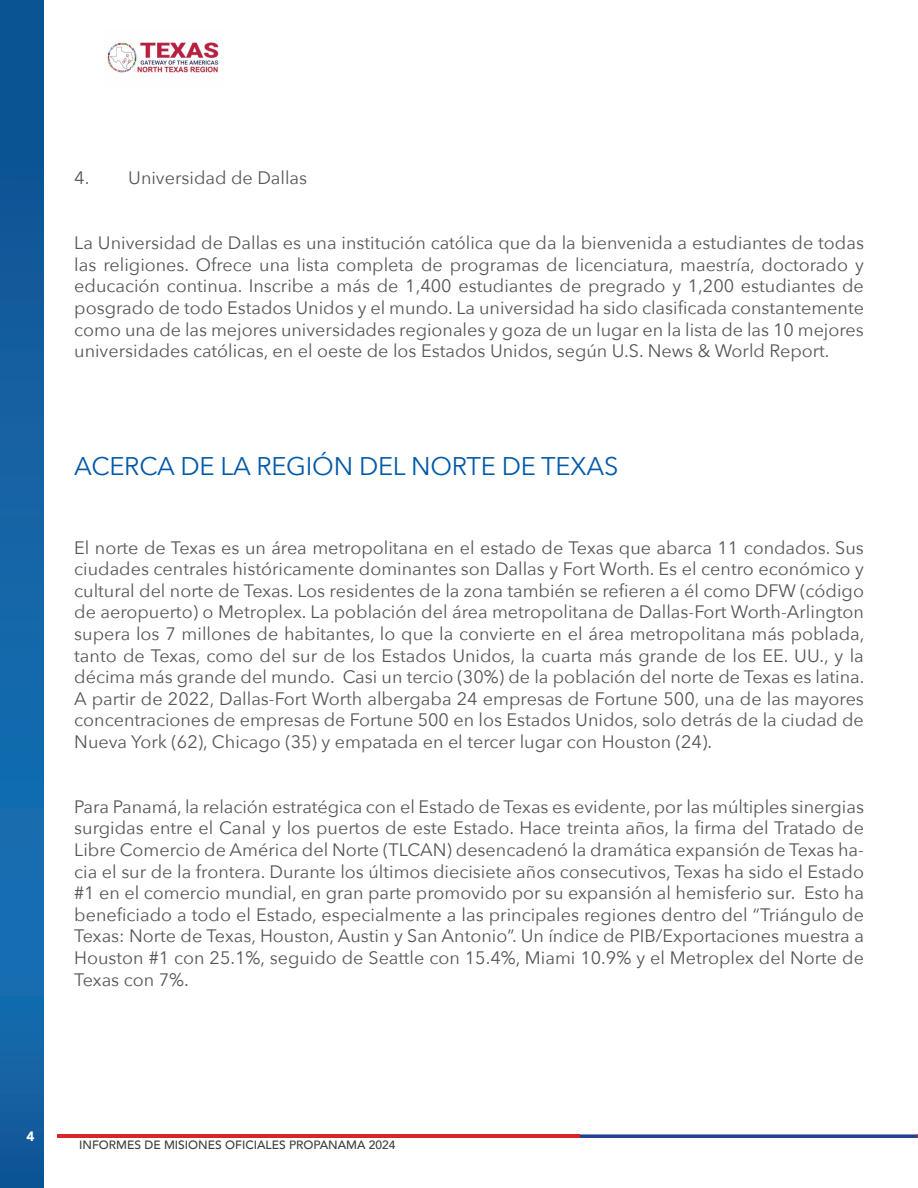
<style>
.page{position:relative;width:918px;height:1188px;background:#fff}
.page>*{position:absolute;margin:0;border:0;box-sizing:border-box;transform-origin:0 0}
.t1{font:25.5px "Avenir Next";letter-spacing:-.01em;color:#0159a9}
.t2{font:18px/21.6px "Avenir Next";color:#545759;text-align:justify}
.t3{font:900 13.5px "Avenir";color:#fff}
.t4{font:500 12px "Avenir";color:#3e3e3f}
</style>
<div class="page">
<svg style="left:0;top:0;width:43px;height:1188px;background:#1261a2"></svg>
<hr style="left:57px;top:1134px;width:522px;height:4px;background:#d92526">
<svg style="left:579px;top:1134px;width:339px;height:4px"></svg>
<img style="left:107px;top:42px;width:112px;height:31px">
<p class="t2" style="left:74px;top:166px;width:235px">4. Universidad de Dallas</p>
<p class="t2" style="left:74px;top:231px;width:791px">La Universidad de Dallas es una institución católica que da la bienvenida a estudiantes de todas las religiones. Ofrece una lista completa de programas de licenciatura, maestría, doctorado y educación continua. Inscribe a más de 1,400 estudiantes de pregrado y 1,200 estudiantes de posgrado de todo Estados Unidos y el mundo. La universidad ha sido clasificada constantemente como una de las mejores universidades regionales y goza de un lugar en la lista de las 10 mejores universidades católicas, en el oeste de los Estados Unidos, según U.S. News &amp; World Report.</p>
<h1 class="t1" style="left:74px;top:444px;width:546px">ACERCA DE LA REGIÓN DEL NORTE DE TEXAS</h1>
<p class="t2" style="left:74px;top:536px;width:792px">El norte de Texas es un área metropolitana en el estado de Texas que abarca 11 condados. Sus ciudades centrales históricamente dominantes son Dallas y Fort Worth. Es el centro económico y cultural del norte de Texas. Los residentes de la zona también se refieren a él como DFW (código de aeropuerto) o Metroplex. La población del área metropolitana de Dallas-Fort Worth-Arlington supera los 7 millones de habitantes, lo que la convierte en el área metropolitana más poblada, tanto de Texas, como del sur de los Estados Unidos, la cuarta más grande de los EE. UU., y la décima más grande del mundo. Casi un tercio (30%) de la población del norte de Texas es latina.<br>A partir de 2022, Dallas-Fort Worth albergaba 24 empresas de Fortune 500, una de las mayores concentraciones de empresas de Fortune 500 en los Estados Unidos, solo detrás de la ciudad de Nueva York (62), Chicago (35) y empatada en el tercer lugar con Houston (24).</p>
<p class="t2" style="left:74px;top:795px;width:791px">Para Panamá, la relación estratégica con el Estado de Texas es evidente, por las múltiples sinergias surgidas entre el Canal y los puertos de este Estado. Hace treinta años, la firma del Tratado de Libre Comercio de América del Norte (TLCAN) desencadenó la dramática expansión de Texas ha&shy;cia el sur de la frontera. Durante los últimos diecisiete años consecutivos, Texas ha sido el Estado #1 en el comercio mundial, en gran parte promovido por su expansión al hemisferio sur. Esto ha beneficiado a todo el Estado, especialmente a las principales regiones dentro del “Triángulo de Texas: Norte de Texas, Houston, Austin y San Antonio”. Un índice de PIB/Exportaciones muestra a Houston #1 con 25.1%, seguido de Seattle con 15.4%, Miami 10.9% y el Metroplex del Norte de Texas con 7%.</p>
<p class="t3" style="left:26px;top:1125px;width:9px">4</p>
<p class="t4" style="left:79px;top:1135px;width:318px">INFORMES DE MISIONES OFICIALES PROPANAMA 2024</p>
</div>
